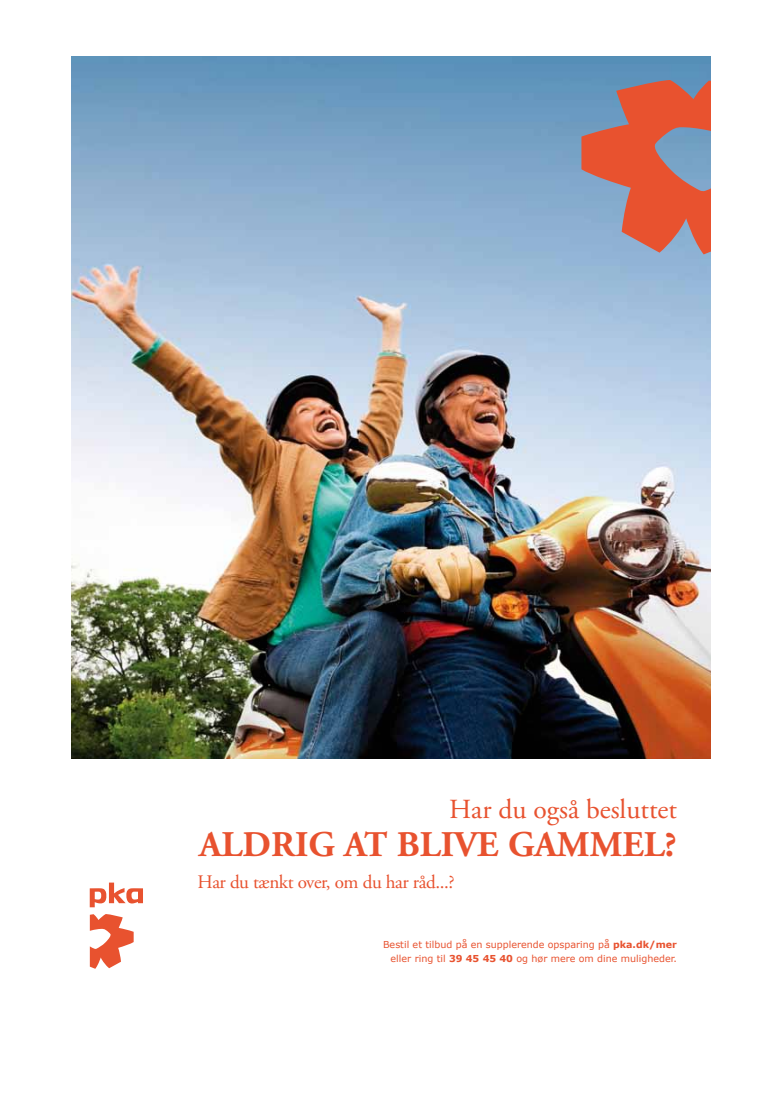
<style>
.page{position:relative;width:762px;height:1117px;background:#fff}
.page>*{position:absolute;margin:0;border:0;box-sizing:border-box;transform-origin:0 0}
.t1{font:700 36px "Adobe Garamond";color:#e8522f}
.t2{font:27.5px "Adobe Garamond";color:#e8522f}
.t3{font:19.12px "Adobe Garamond";letter-spacing:-.02em;color:#e8522f}
.t4{font:9.5px/14.9px "Verdana";color:#e8522f;text-align:right}
.s1{font-weight:700}
</style>
<div class="page">
<svg style="left:90px;top:914px;width:44px;height:54px"></svg>
<svg style="left:90px;top:882px;width:53px;height:25px"></svg>
<img style="left:71px;top:56px;width:639px;height:702px">
<svg style="left:581px;top:80px;width:129px;height:174px;background:#b97570"></svg>
<h2 class="t2" style="left:449px;top:794px;width:229px">Har du også besluttet</h2>
<h1 class="t1" style="left:199px;top:824px;width:479px">ALDRIG AT BLIVE GAMMEL?</h1>
<h3 class="t3" style="left:197px;top:871px;width:259px">Har du tænkt over, om du har råd...?</h3>
<p class="t4" style="left:383px;top:936px;width:295px">Bestil et tilbud på en supplerende opsparing på <span class="s1">pka.dk/mer </span>eller ring til <span class="s1">39 45 45 40</span> og hør mere om dine muligheder.</p>
</div>
